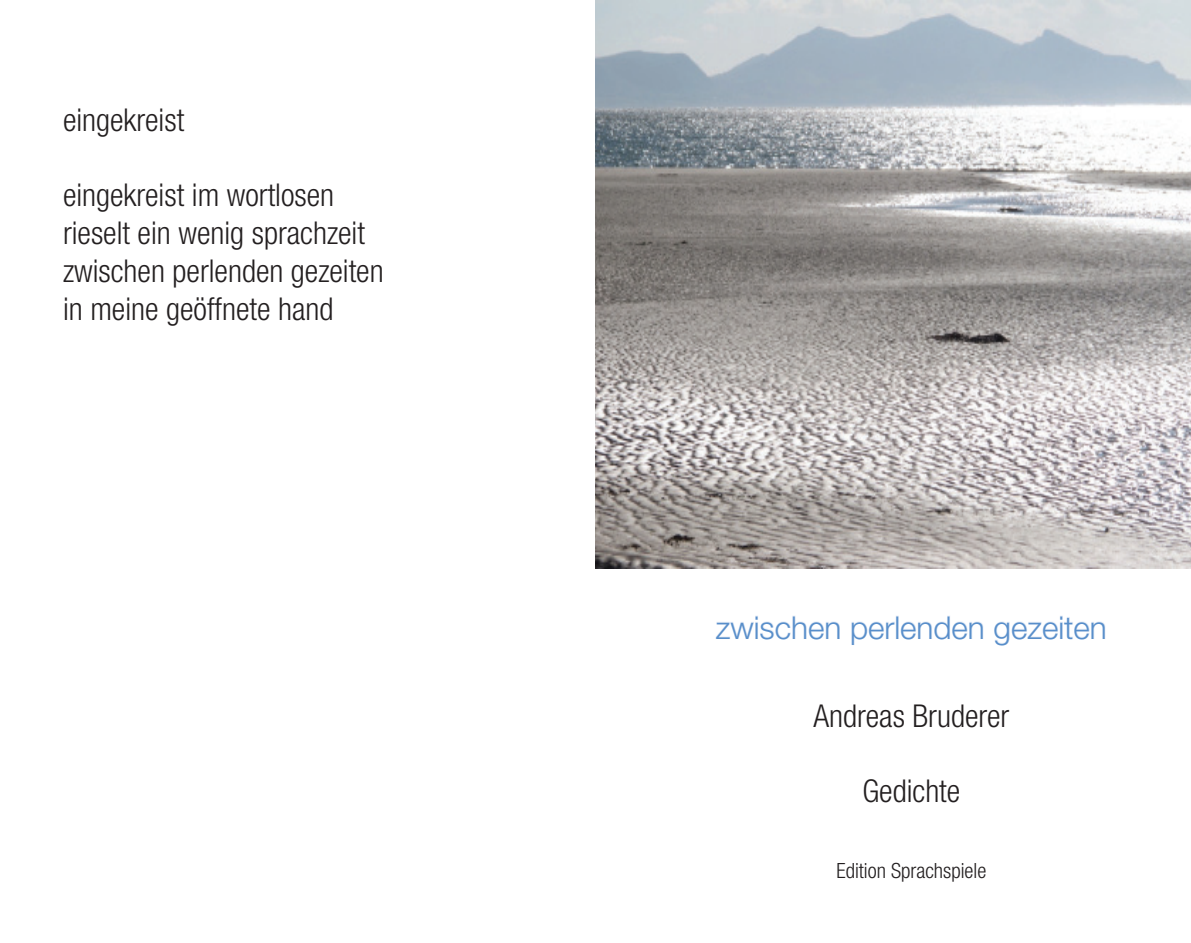
<style>
.page{position:relative;width:1191px;height:943px;background:#fff}
.page>*{position:absolute;margin:0;border:0;box-sizing:border-box;transform-origin:0 0}
.t1{font:300 condensed 31.5px/37.8px "Helvetica Neue LT Std";color:#231f20}
.t2{font:300 31.5px "Helvetica Neue LT Std";color:#588eca}
.t3{font:300 condensed 21px "Helvetica Neue LT Std";color:#231f20}
</style>
<div class="page">
<img style="left:595px;top:0;width:596px;height:568px">
<svg style="left:716px;top:616px;width:124px;height:23px"></svg>
<svg style="left:851px;top:616px;width:133px;height:29px"></svg>
<svg style="left:994px;top:616px;width:112px;height:30px"></svg>
<p class="t1" style="left:63px;top:101px;width:123px">eingekreist</p>
<p class="t1" style="left:63px;top:176px;width:322px">eingekreist im wortlosen rieselt ein wenig sprachzeit zwischen perlenden gezeiten in meine geöffnete hand</p>
<p class="t2" style="left:716px;top:608px;width:392px">zwischen perlenden gezeiten</p>
<p class="t1" style="left:813px;top:696px;width:197px">Andreas Bruderer</p>
<p class="t1" style="left:862px;top:772px;width:99px">Gedichte</p>
<p class="t3" style="left:836px;top:858px;width:151px">Edition Sprachspiele</p>
</div>
